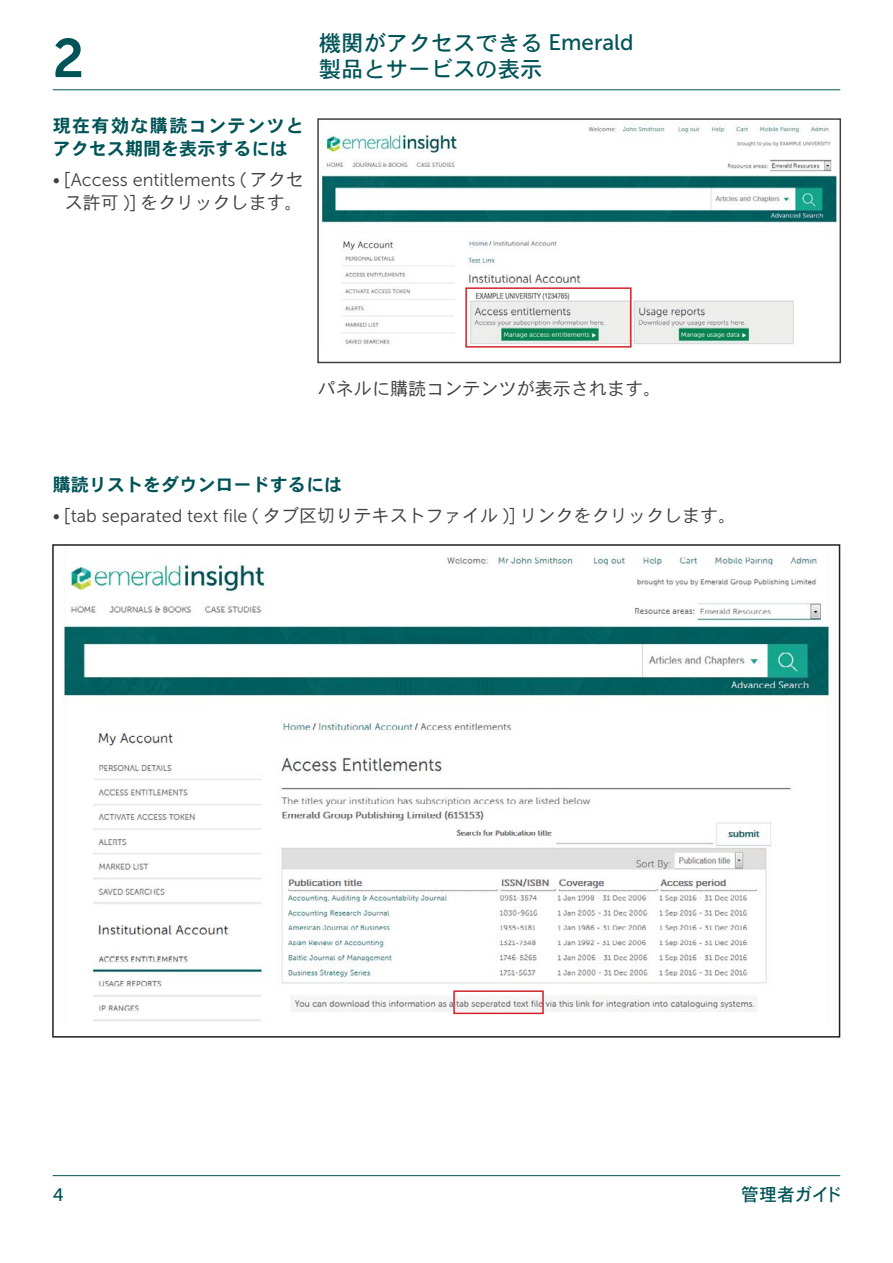
<style>
.page{position:relative;width:893px;height:1263px;background:#fff}
.page>*{position:absolute;margin:0;border:0;box-sizing:border-box;transform-origin:0 0}
.t1{font:54.15px "Museo Sans 700";color:#005356}
.t2{font:22.35px/26.5px "DFHS Gothic Std W5 90 pv RKSJ H";color:#005356}
.t3{font:18.15px "DFHS Gothic Std W3 90 pv RKSJ H";color:#404041}
.t4{font:18.15px/22.4px "DFHS Gothic Std W7 90 pv RKSJ H";letter-spacing:.035em;color:#005356}
.t5{font:18.15px "Museo Sans 300";color:#404041}
.t6{font:18.15px "DFHS Gothic Std W7 90 pv RKSJ H";color:#005356}
.t7{font:18px "DFHS Gothic Std W5 90 pv RKSJ H";letter-spacing:-.02em;color:#005356}
.t8{font:18px "Museo Sans 500";color:#005356}
.s1{font-family:"Museo Sans 500"}
.s2{font-family:"DFHS Gothic Std W3 90 pv RKSJ H"}
.s3{font-family:"Museo Sans 300"}
</style>
<div class="page">
<hr style="left:53px;top:1175px;width:787px;height:1px;background:#005356">
<hr style="left:53px;top:90px;width:787px;height:1px;background:#005356">
<img style="left:320px;top:125px;width:517px;height:221px">
<div style="left:317px;top:118px;width:524px;height:245px;border:2px solid #404041"></div>
<div style="left:465px;top:287px;width:166px;height:61px;border:2px solid #d2232a"></div>
<img style="left:63px;top:556px;width:767px;height:466px">
<div style="left:453px;top:990px;width:91px;height:24px;border:2px solid #d2232a"></div>
<h1 class="t1" style="left:53px;top:39px;width:33px">2</h1>
<p class="t2" style="left:319px;top:32px;width:316px">機関がアクセスできる <span class="s1">Emerald</span>製品とサービスの表示</p>
<p class="t4" style="left:53px;top:117px;width:253px">現在有効な購読コンテンツとアクセス期間を表示するには</p>
<p class="t5" style="left:53px;top:173px;width:253px">• <span class="s2">[</span>Access entitlements <span class="s2">( アクセ</span></p>
<p class="t3" style="left:65px;top:195px;width:240px">ス許可 )] をクリックします。</p>
<p class="t3" style="left:318px;top:381px;width:345px">パネルに購読コンテンツが表示されます。</p>
<p class="t6" style="left:53px;top:477px;width:291px">購読リストをダウンロードするには</p>
<p class="t3" style="left:53px;top:509px;width:685px"><span class="s3">•</span> [<span class="s3">tab separated text file</span> ( タブ区切りテキストファイル )] リンクをクリックします。</p>
<p class="t8" style="left:53px;top:1188px;width:12px">4</p>
<p class="t7" style="left:741px;top:1188px;width:103px">管理者ガイド</p>
</div>
